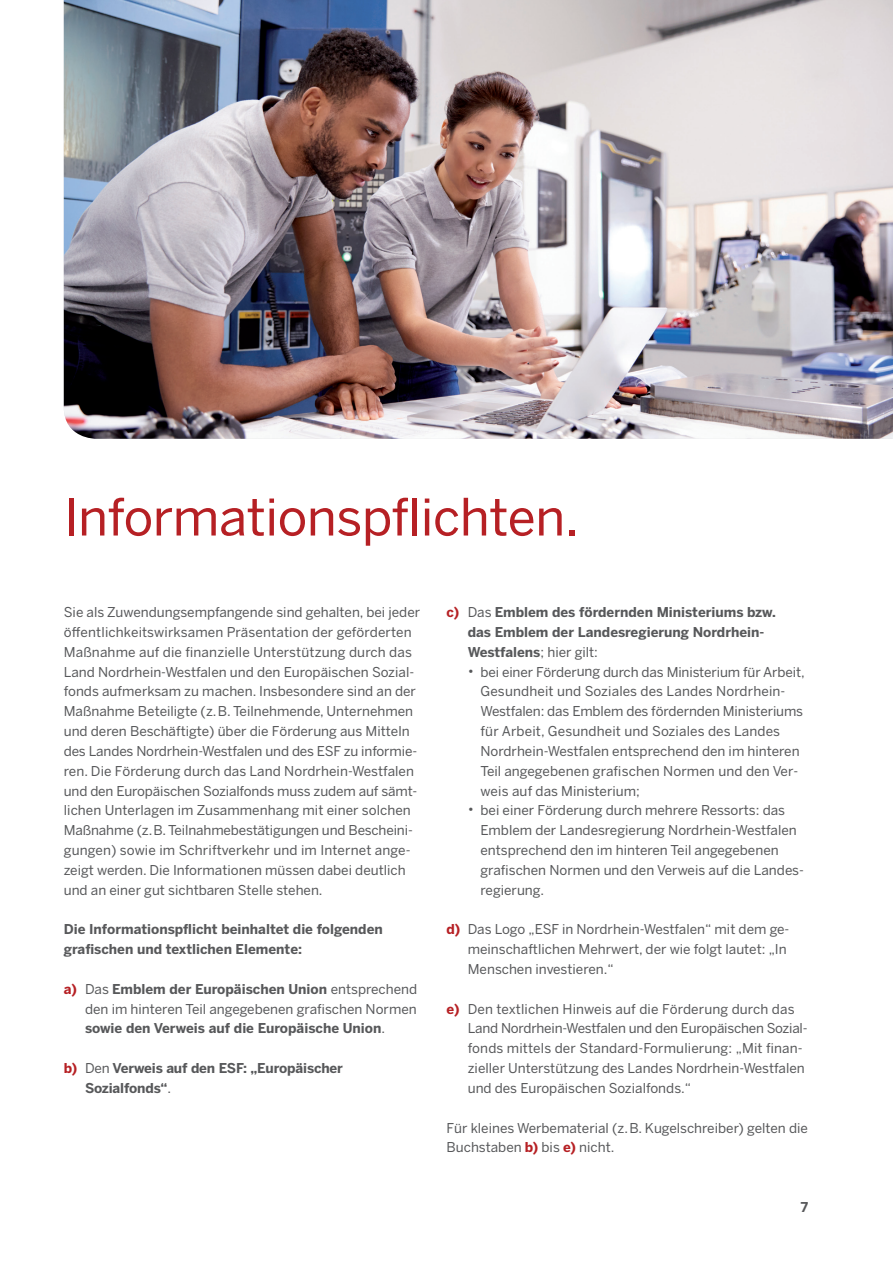
<style>
.page{position:relative;width:893px;height:1263px;background:#fff}
.page>*{position:absolute;margin:0;border:0;box-sizing:border-box;transform-origin:0 0}
.t1{font:51px "Benton Sans";letter-spacing:-.01em;color:#b62024}
.t2{font:13.5px/19.8px "Benton Sans";color:#57585a}
.t3{font:700 13.5px/19.8px "Benton Sans";color:#57585a}
.s1{color:#b62024}
.s2{font-weight:400}
.s3{font-weight:700;color:#b62024}
</style>
<div class="page">
<img style="left:64px;top:0;width:829px;height:439px">
<h1 class="t1" style="left:64px;top:487px;width:516px">Informationspflichten.</h1>
<p class="t2" style="left:64px;top:602px;width:358px">Sie als Zuwendungsempfangende sind gehalten, bei jeder öffentlichkeitswirksamen Präsentation der geförderten Maßnahme auf die finanzielle Unterstützung durch das Land Nordrhein-Westfalen und den Europäischen Sozial&shy;fonds aufmerksam zu machen. Insbesondere sind an der Maßnahme Beteiligte (z. B. Teilnehmende, Unternehmen und deren Beschäftigte) über die Förderung aus Mitteln des Landes Nordrhein-Westfalen und des ESF zu informie&shy;ren. Die Förderung durch das Land Nordrhein-Westfalen und den Europäischen Sozialfonds muss zudem auf sämt&shy;lichen Unterlagen im Zusammenhang mit einer solchen Maßnahme (z. B. Teilnahmebestätigungen und Bescheini&shy;gungen) sowie im Schriftverkehr und im Internet ange&shy;zeigt werden. Die Informationen müssen dabei deutlich und an einer gut sichtbaren Stelle stehen.</p>
<p class="t3" style="left:64px;top:919px;width:321px">Die Informationspflicht beinhaltet die folgenden grafischen und textlichen Elemente:</p>
<p class="t3" style="left:85px;top:979px;width:334px;text-align:justify;text-indent:-21px"><span class="s1">a)</span> <span class="s2">Das</span> Emblem der Europäischen Union <span class="s2">entsprechend den im hinteren Teil angegebenen grafischen Normen </span>sowie den Verweis auf die Europäische Union<span class="s2">.</span></p>
<p class="t3" style="left:85px;top:1058px;width:259px;text-indent:-21px"><span class="s1">b)</span> <span class="s2">Den</span> Verweis auf den ESF: „Europäischer<br>Sozialfonds“<span class="s2">.</span></p>
<p class="t3" style="left:468px;top:602px;width:310px;text-indent:-21px"><span class="s1">c)</span> <span class="s2">Das</span> Emblem des fördernden Ministeriums bzw. das Emblem der Landesregierung Nordrhein-<br>Westfalens<span class="s2">; hier gilt:</span></p>
<p class="t2" style="left:480px;top:662px;width:326px;text-indent:-13px">• bei einer Förderung durch das Ministerium für Arbeit, Gesundheit und Soziales des Landes Nordrhein-Westfalen: das Emblem des fördernden Ministeriums für Arbeit, Gesundheit und Soziales des Landes Nordrhein-Westfalen entsprechend den im hinteren Teil angegebenen grafischen Normen und den Ver&shy;weis auf das Ministerium;</p>
<p class="t2" style="left:480px;top:800px;width:325px;text-indent:-13px">• bei einer Förderung durch mehrere Ressorts: das Emblem der Landesregierung Nordrhein-Westfalen entsprechend den im hinteren Teil angegebenen grafischen Normen und den Verweis auf die Landes&shy;regierung.</p>
<p class="t2" style="left:468px;top:919px;width:323px;text-indent:-21px"><span class="s3">d)</span> Das Logo „ESF in Nordrhein-Westfalen“ mit dem ge&shy;meinschaftlichen Mehrwert, der wie folgt lautet: „In<br>Menschen investieren.“</p>
<p class="t2" style="left:468px;top:999px;width:341px;text-indent:-21px"><span class="s3">e)</span> Den textlichen Hinweis auf die Förderung durch das Land Nordrhein-Westfalen und den Europäischen Sozial&shy;fonds mittels der Standard-Formulierung: „Mit finan&shy;zieller Unterstützung des Landes Nordrhein-Westfalen und des Europäischen Sozialfonds.“</p>
<p class="t2" style="left:446px;top:1117px;width:363px">Für kleines Werbematerial (z. B. Kugelschreiber) gelten die<br>Buchstaben <span class="s3">b)</span> bis <span class="s3">e)</span> nicht.</p>
<p class="t3" style="left:801px;top:1197px;width:9px">7</p>
</div>
